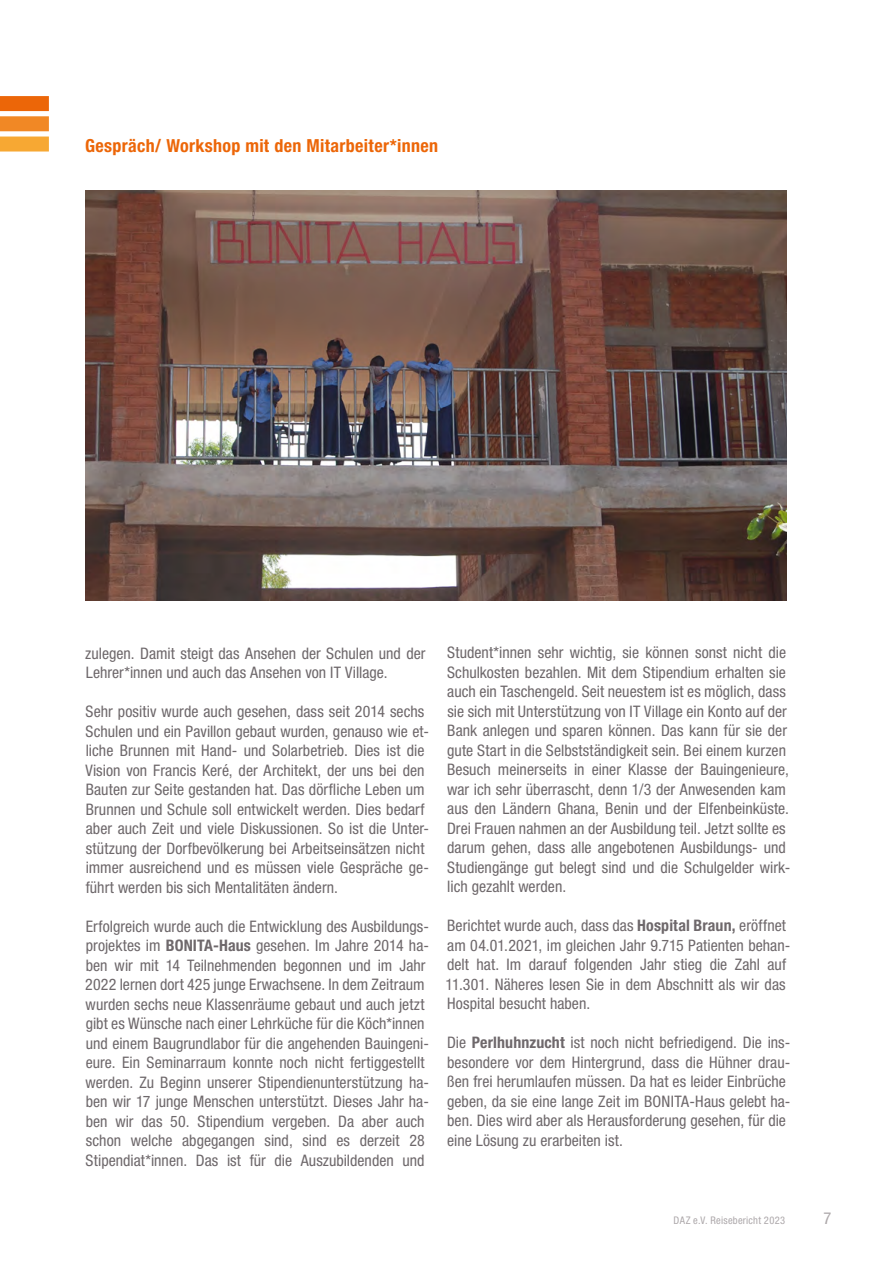
<style>
.page{position:relative;width:893px;height:1263px;background:#fff}
.page>*{position:absolute;margin:0;border:0;box-sizing:border-box;transform-origin:0 0}
.t1{font:700 condensed 18px "Helvetica Neue LT Std";letter-spacing:.02em;color:#ec6608}
.t2{font:condensed 16.5px "Helvetica Neue LT Std";color:#ada8aa}
.t3{font:condensed 15.9px/19.5px "Helvetica Neue LT Std";color:#6e686b}
.t4{font:condensed 10.5px "Helvetica Neue LT Std";letter-spacing:.025em;color:#ada8aa}
.s1{font-weight:700}
</style>
<div class="page">
<div style="left:0;top:96px;width:49px;height:15px;background:#ec6608"></div>
<div style="left:0;top:116px;width:49px;height:15px;background:#f18825"></div>
<div style="left:0;top:137px;width:49px;height:15px;background:#f7a833"></div>
<img style="left:85px;top:191px;width:702px;height:409px">
<p class="t1" style="left:85px;top:134px;width:355px">Gespräch/ Workshop mit den Mitarbeiter*innen</p>
<p class="t3" style="left:85px;top:643px;width:342px">zulegen. Damit steigt das Ansehen der Schulen und der<br>Lehrer*innen und auch das Ansehen von IT Village.</p>
<p class="t3" style="left:85px;top:702px;width:345px">Sehr positiv wurde auch gesehen, dass seit 2014 sechs Schulen und ein Pavillon gebaut wurden, genauso wie et&shy;liche Brunnen mit Hand- und Solarbetrieb. Dies ist die Vision von Francis Keré, der Architekt, der uns bei den Bauten zur Seite gestanden hat. Das dörfliche Leben um Brunnen und Schule soll entwickelt werden. Dies bedarf aber auch Zeit und viele Diskussionen. So ist die Unter&shy;stützung der Dorfbevölkerung bei Arbeitseinsätzen nicht immer ausreichend und es müssen viele Gespräche ge&shy;führt werden bis sich Mentalitäten ändern.</p>
<p class="t3" style="left:85px;top:916px;width:345px">Erfolgreich wurde auch die Entwicklung des Ausbildungs&shy;projektes im <span class="s1">BONITA-Haus</span> gesehen. Im Jahre 2014 ha&shy;ben wir mit 14 Teilnehmenden begonnen und im Jahr 2022 lernen dort 425 junge Erwachsene. In dem Zeitraum wurden sechs neue Klassenräume gebaut und auch jetzt gibt es Wünsche nach einer Lehrküche für die Köch*innen und einem Baugrundlabor für die angehenden Bauingeni&shy;eure. Ein Seminarraum konnte noch nicht fertiggestellt werden. Zu Beginn unserer Stipendienunterstützung ha&shy;ben wir 17 junge Menschen unterstützt. Dieses Jahr ha&shy;ben wir das 50. Stipendium vergeben. Da aber auch schon welche abgegangen sind, sind es derzeit 28<br>Stipendiat*innen. Das ist für die Auszubildenden und</p>
<p class="t3" style="left:447px;top:643px;width:345px">Student*innen sehr wichtig, sie können sonst nicht die Schulkosten bezahlen. Mit dem Stipendium erhalten sie auch ein Taschengeld. Seit neuestem ist es möglich, dass sie sich mit Unterstützung von IT Village ein Konto auf der Bank anlegen und sparen können. Das kann für sie der gute Start in die Selbstständigkeit sein. Bei einem kurzen Besuch meinerseits in einer Klasse der Bauingenieure, war ich sehr überrascht, denn 1/3 der Anwesenden kam aus den Ländern Ghana, Benin und der Elfenbeinküste.<br>Drei Frauen nahmen an der Ausbildung teil. Jetzt sollte es darum gehen, dass alle angebotenen Ausbildungs- und Studiengänge gut belegt sind und die Schulgelder wirk&shy;lich gezahlt werden.</p>
<p class="t3" style="left:445px;top:916px;width:346px">Berichtet wurde auch, dass das <span class="s1">Hospital Braun,</span> eröffnet am 04.01.2021, im gleichen Jahr 9.715 Patienten behan&shy;delt hat. Im darauf folgenden Jahr stieg die Zahl auf 11.301. Näheres lesen Sie in dem Abschnitt als wir das Hospital besucht haben.</p>
<p class="t3" style="left:447px;top:1033px;width:345px">Die <span class="s1">Perlhuhnzucht</span> ist noch nicht befriedigend. Die ins&shy;besondere vor dem Hintergrund, dass die Hühner drau&shy;ßen frei herumlaufen müssen. Da hat es leider Einbrüche geben, da sie eine lange Zeit im BONITA-Haus gelebt ha&shy;ben. Dies wird aber als Herausforderung gesehen, für die eine Lösung zu erarbeiten ist.</p>
<p class="t4" style="left:674px;top:1214px;width:113px">DAZ e.V. Reisebericht 2023</p>
<p class="t2" style="left:823px;top:1209px;width:9px">7</p>
</div>
